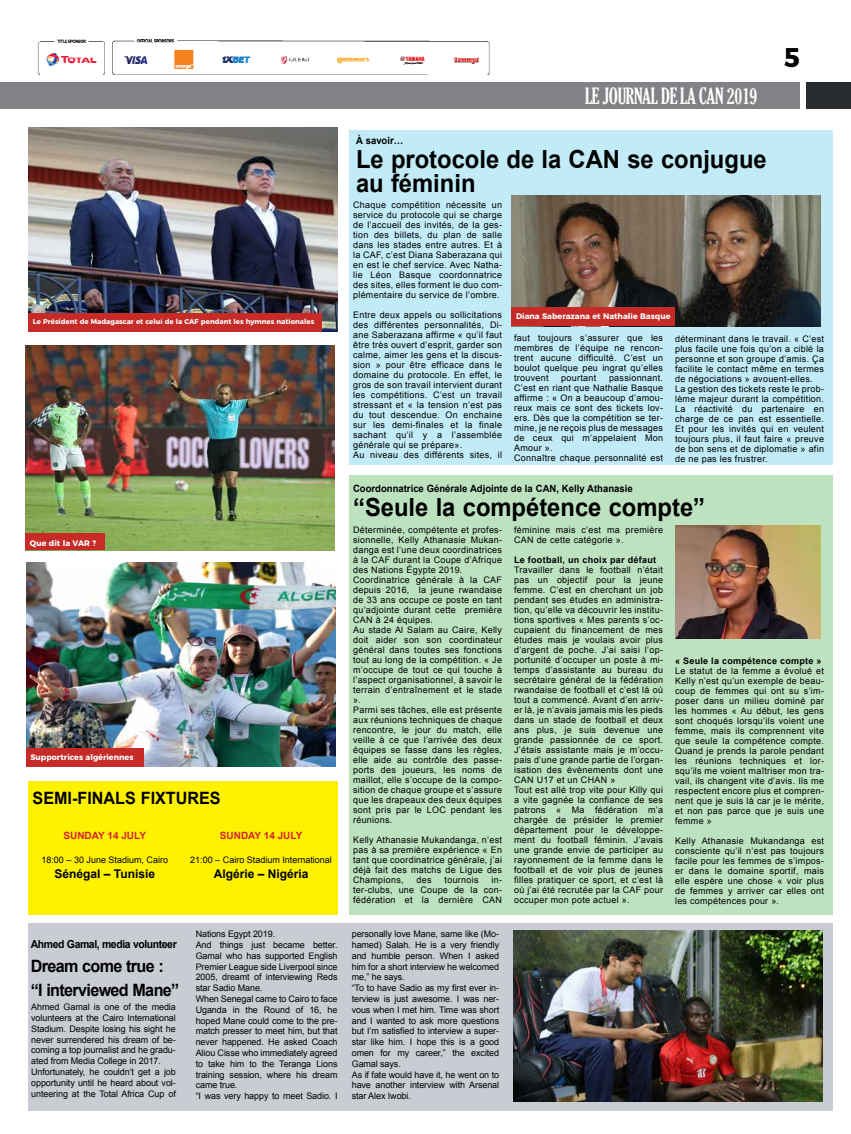
<style>
.page{position:relative;width:851px;height:1134px;background:#fff}
.page>*{position:absolute;margin:0;border:0;box-sizing:border-box;transform-origin:0 0}
.t1{font:700 27px "Montserrat";color:#000;scale:.95 1}
.t2{font:700 25px/24px "Arial";color:#000;scale:.95 1}
.t3{font:extra-condensed 21.5px "Gloucester";letter-spacing:-.015em;color:#fff;scale:.95 1}
.t4{font:700 17px/24px "Arial";letter-spacing:-.04em;color:#000;scale:.95 1}
.t5{font:700 17px "Arial";color:#000;scale:.95 1}
.t6{font:700 12px "Arial";color:#000}
.t7{font:700 11px "Arial";letter-spacing:-.04em;color:#000;scale:.95 1}
.t8{font:700 10px "Arial";color:#000;scale:.95 1}
.t9{font:700 10px "Arial";color:#d2232a}
.t10{font:9px/10px "Arial";letter-spacing:.03em;color:#000;text-align:justify}
.t11{font:9px/10.8px "Arial";letter-spacing:-.01em;color:#000}
.t12{font:9px "Arial";color:#000}
.t13{font:700 9px "Arial";letter-spacing:.03em;color:#000}
.t14{font:700 8px "Montserrat";color:#fff}
.t15{font:700 7px "Montserrat";color:#fff}
</style>
<div class="page">
<img style="left:37px;top:39px;width:453px;height:36px">
<div style="left:28px;top:781px;width:309px;height:133px;background:#fff200"></div>
<div style="left:28px;top:923px;width:804px;height:188px;background:#c9ccd3"></div>
<div style="left:349px;top:131px;width:483px;height:334px;background:#c1ebf6"></div>
<div style="left:349px;top:475px;width:483px;height:439px;background:#bce2bf"></div>
<img style="left:511px;top:195px;width:309px;height:131px">
<img style="left:675px;top:525px;width:145px;height:114px">
<img style="left:28px;top:128px;width:309px;height:204px">
<img style="left:26px;top:346px;width:308px;height:204px">
<img style="left:26px;top:563px;width:309px;height:204px">
<img style="left:513px;top:931px;width:309px;height:170px">
<div style="left:28px;top:313px;width:294px;height:19px;background:#c62b27"></div>
<div style="left:511px;top:307px;width:164px;height:19px;background:#c62b27"></div>
<div style="left:26px;top:533px;width:79px;height:17px;background:#c62b27"></div>
<div style="left:26px;top:748px;width:117px;height:19px;background:#c62b27"></div>
<div style="left:1px;top:82px;width:798px;height:27px;background:#808285"></div>
<div style="left:805px;top:82px;width:45px;height:27px;background:#292c2f"></div>
<p class="t15" style="left:33px;top:316px;width:283px">Le Président de Madagascar et celui de la CAF pendant les hymnes nationales</p>
<p class="t14" style="left:30px;top:536px;width:68px">Que dit la VAR ?</p>
<p class="t14" style="left:30px;top:751px;width:105px">Supportrices algériennes</p>
<h3 class="t5" style="left:33px;top:787px;width:199px">SEMI-FINALS FIXTURES</h3>
<p class="t9" style="left:63px;top:829px;width:84px">SUNDAY 14 JULY</p>
<p class="t12" style="left:41px;top:854px;width:128px">18:00 – 30 June Stadium, Cairo</p>
<h3 class="t6" style="left:54px;top:865px;width:102px">Sénégal – Tunisie</h3>
<p class="t9" style="left:220px;top:829px;width:84px">SUNDAY 14 JULY</p>
<p class="t12" style="left:190px;top:854px;width:143px">21:00 – Cairo Stadium International</p>
<h3 class="t6" style="left:214px;top:865px;width:96px">Algérie – Nigéria</h3>
<h3 class="t3" style="left:585px;top:84px;width:183px">LE JOURNAL DE LA CAN 2019</h3>
<p class="t8" style="left:356px;top:134px;width:51px">À savoir…</p>
<h2 class="t2" style="left:356px;top:148px;width:434px">Le protocole de la CAN se conjugue au féminin</h2>
<h1 class="t1" style="left:784px;top:35px;width:18px">5</h1>
<p class="t10" style="left:353px;top:200px;width:150px">Chaque compétition nécessite un service du protocole qui se charge de l’accueil des invités, de la ges&shy;tion des billets, du plan de salle dans les stades entre autres. Et à la CAF, c’est Diana Saberazana qui en est le chef service. Avec Natha&shy;lie Léon Basque coordonnatrice des sites, elles forment le duo com&shy;plémentaire du service de l’ombre.</p>
<p class="t10" style="left:353px;top:310px;width:150px;text-align:left">Entre deux appels ou sollicitations des différentes personnalités, Di&shy;ane Saberazana affirme « qu’il faut être très ouvert d’esprit, garder son calme, aimer les gens et la discus&shy;sion » pour être efficace dans le domaine du protocole. En effet, le gros de son travail intervient durant les compétitions. C’est un travail stressant et « la tension n’est pas du tout descendue. On enchaine sur les demi-finales et la finale sachant qu’il y a l’assemblée générale qui se prépare».<br>Au niveau des différents sites, il</p>
<p class="t14" style="left:516px;top:310px;width:156px">Diana Saberazana et Nathalie Basque</p>
<p class="t10" style="left:514px;top:333px;width:150px">faut toujours s’assurer que les membres de l’équipe ne rencon&shy;trent aucune difficulté. C’est un boulot quelque peu ingrat qu’elles trouvent</p>
<p class="t10" style="left:514px;top:373px;width:150px;text-align:left;text-indent:95px">passionnant.<br>C’est en riant que Nathalie Basque affirme : « On a beaucoup d’amou&shy;reux mais ce sont des tickets lov&shy;ers. Dès que la compétition se ter&shy;mine, je ne reçois plus de messages de ceux qui m’appelaient Mon<br>Amour ».<br>Connaître chaque personnalité est</p>
<p class="t10" style="left:561px;top:373px;width:36px">pourtant</p>
<p class="t10" style="left:675px;top:334px;width:150px;text-align:left">déterminant dans le travail. « C’est plus facile une fois qu’on a ciblé la personne et son groupe d’amis. Ça facilite le contact même en termes de négociations » avouent-elles.<br>La gestion des tickets reste le prob&shy;lème majeur durant la compétition.<br>La réactivité du partenaire en charge de ce pan est essentielle.<br>Et pour les invités qui en veulent toujours plus, il faut faire « preuve de bon sens et de diplomatie » afin de ne pas les frustrer.</p>
<p class="t8" style="left:353px;top:482px;width:296px">Coordonnatrice Générale Adjointe de la CAN, Kelly Athanasie</p>
<h2 class="t2" style="left:353px;top:496px;width:372px">“Seule la compétence compte”</h2>
<p class="t10" style="left:353px;top:525px;width:150px;text-align:left">Déterminée, compétente et profes&shy;sionnelle, Kelly Athanasie Mukan&shy;danga est l’une deux coordinatrices à la CAF durant la Coupe d’Afrique des Nations Égypte 2019.<br>Coordinatrice générale à la CAF depuis 2016, la jeune rwandaise de 33 ans occupe ce poste en tant qu’adjointe durant cette première<br>CAN à 24 équipes.<br>Au stade Al Salam au Caire, Kelly doit aider son son coordinateur général dans toutes ses fonctions tout au long de la compétition. « Je m’occupe de tout ce qui touche à l’aspect organisationnel, à savoir le terrain d’entraînement et le stade ».<br>Parmi ses tâches, elle est présente aux réunions techniques de chaque rencontre, le jour du match, elle veille à ce que l’arrivée des deux équipes se fasse dans les règles, elle aide au contrôle des passe&shy;ports des joueurs, les noms de maillot, elle s’occupe de la compo&shy;sition de chaque groupe et s’assure que les drapeaux des deux équipes sont pris par le LOC pendant les réunions.</p>
<p class="t10" style="left:353px;top:835px;width:150px">Kelly Athanasie Mukandanga, n’est pas à sa première expérience « En tant que coordinatrice générale, j’ai déjà fait des matchs de Ligue des Champions,</p>
<p class="t10" style="left:353px;top:875px;width:150px;text-indent:138px">in&shy;ter-clubs, une Coupe de la con&shy;fédération et la dernière CAN</p>
<p class="t10" style="left:416px;top:875px;width:17px">des</p>
<p class="t10" style="left:444px;top:875px;width:35px">tournois</p>
<p class="t10" style="left:514px;top:525px;width:150px">féminine mais c’est ma première<br>CAN de cette catégorie ».</p>
<p class="t13" style="left:514px;top:553px;width:143px">Le football, un choix par défaut</p>
<p class="t10" style="left:514px;top:565px;width:150px;text-align:left">Travailler dans le football n’était pas un objectif pour la jeune femme. C’est en cherchant un job pendant ses études en administra&shy;tion, qu’elle va découvrir les institu&shy;tions sportives « Mes parents s’oc&shy;cupaient du financement de mes études mais je voulais avoir plus d’argent de poche. J’ai saisi l’op&shy;portunité d’occuper un poste à mi&shy;temps d’assistante au bureau du secrétaire général de la fédération rwandaise de football et c’est là où tout a commencé. Avant d’en arriv&shy;er là, je n’avais jamais mis les pieds dans un stade de football et deux ans plus, je suis devenue une grande passionnée de ce sport.<br>J’étais assistante mais je m’occu&shy;pais d’une grande partie de l’organ&shy;isation des évènements dont une<br>CAN U17 et un CHAN »<br>Tout est allé trop vite pour Killy qui a vite gagnée la confiance de ses patrons « Ma fédération m’a chargée de présider le premier département pour le développe&shy;ment du football féminin. J’avais une grande envie de participer au rayonnement de la femme dans le football et de voir plus de jeunes filles pratiquer ce sport, et c’est là où j’ai été recrutée par la CAF pour occuper mon pote actuel ».</p>
<p class="t13" style="left:675px;top:654px;width:148px">« Seule la compétence compte »</p>
<p class="t10" style="left:675px;top:665px;width:150px">Le statut de la femme a évolué et Kelly n’est qu’un exemple de beau&shy;coup de femmes qui ont su s’im&shy;poser dans un milieu dominé par les hommes « Au début, les gens sont choqués lorsqu’ils voient une femme, mais ils comprennent vite que seule la compétence compte.<br>Quand je prends la parole pendant les réunions techniques et lor&shy;squ’ils me voient maîtriser mon tra&shy;vail, ils changent vite d’avis. Ils me respectent encore plus et compren&shy;nent que je suis là car je le mérite, et non pas parce que je suis une femme »</p>
<p class="t10" style="left:675px;top:835px;width:150px">Kelly Athanasie Mukandanga est consciente qu’il n’est pas toujours facile pour les femmes de s’impos&shy;er dans le domaine sportif, mais elle espère une chose « voir plus de femmes y arriver car elles ont les compétences pour ».</p>
<p class="t7" style="left:31px;top:937px;width:155px">Ahmed Gamal, media volunteer</p>
<h3 class="t4" style="left:31px;top:955px;width:158px">Dream come true : “I interviewed Mane”</h3>
<p class="t11" style="left:31px;top:1002px;width:146px">Ahmed Gamal is one of the media volunteers at the Cairo International Stadium. Despite losing his sight he never surrendered his dream of be&shy;coming a top journalist and he gradu&shy;ated from Media College in 2017.<br>Unfortunately, he couldn’t get a job opportunity until he heard about vol&shy;unteering at the Total Africa Cup of</p>
<p class="t11" style="left:196px;top:929px;width:143px">Nations Egypt 2019.<br>And things just became better.<br>Gamal who has supported English<br>Premier League side Liverpool since<br>2005, dreamt of interviewing Reds star Sadio Mane.<br>When Senegal came to Cairo to face<br>Uganda in the Round of 16, he hoped Mane could come to the pre&shy;match presser to meet him, but that never happened. He asked Coach<br>Aliou Cisse who immediately agreed to take him to the Teranga Lions training session, where his dream came true.<br>“I was very happy to meet Sadio. I</p>
<p class="t11" style="left:352px;top:929px;width:149px">personally love Mane, same like (Mo&shy;hamed) Salah. He is a very friendly and humble person. When I asked him for a short interview he welcomed me,” he says.<br>“To to have Sadio as my first ever in&shy;terview is just awesome. I was ner&shy;vous when I met him. Time was short and I wanted to ask more questions but I’m satisfied to interview a super&shy;star like him. I hope this is a good omen for my career,” the excited<br>Gamal says.<br>As if fate would have it, he went on to have another interview with Arsenal star Alex Iwobi.</p>
</div>
